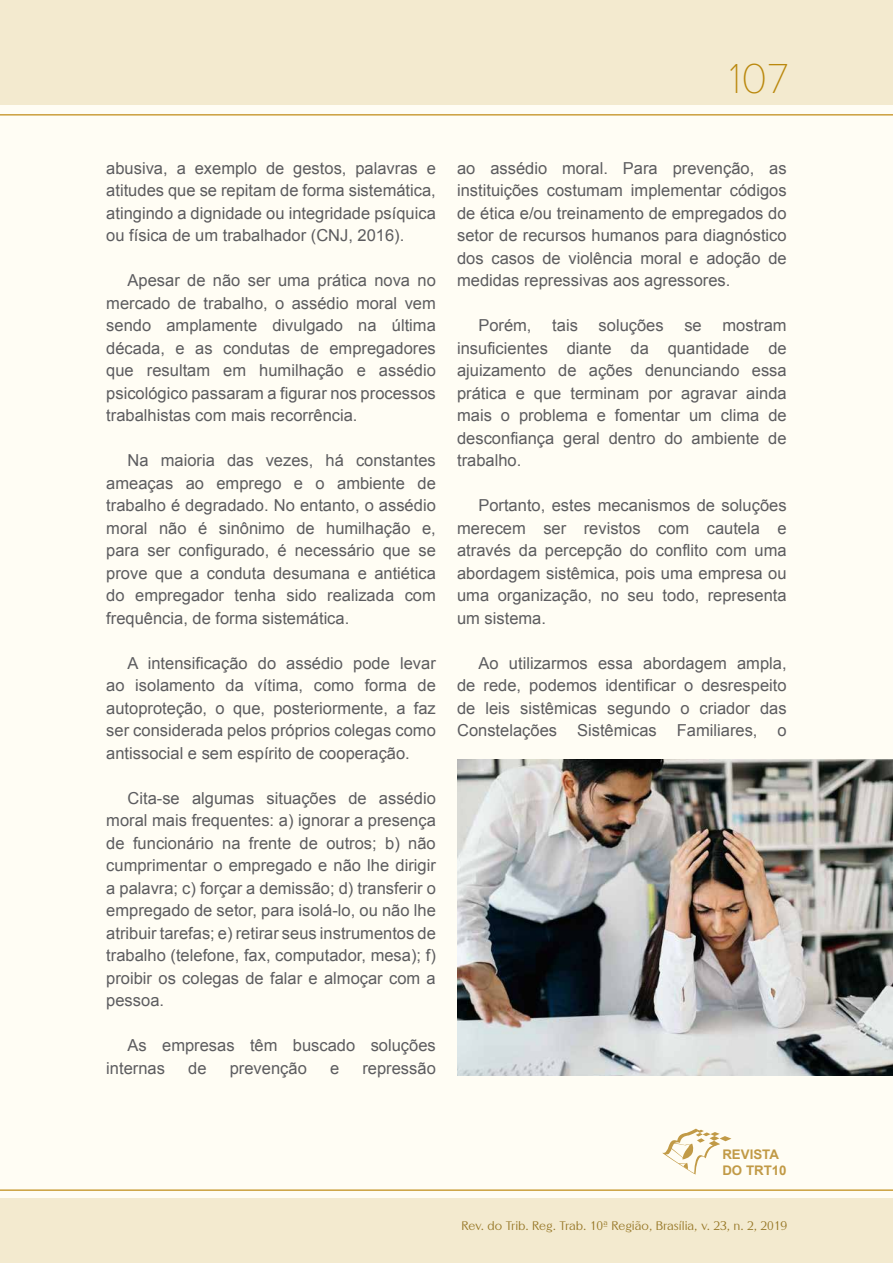
<style>
.page{position:relative;width:893px;height:1263px;background:#fffdf4}
.page>*{position:absolute;margin:0;border:0;box-sizing:border-box;transform-origin:0 0}
.t1{font:100 43.5px "Proxima Nova T";color:#ba880d}
.t2{font:16.5px/22.5px "Arial";color:#5c5c5f;text-align:justify}
.t3{font:700 13.2px/15.9px "Arial";color:#c19a46}
.t4{font:12px "Altrincham";color:#987929}
</style>
<div class="page">
<div style="left:0;top:1199px;width:893px;height:64px;background:#f3eacf"></div>
<div style="left:0;top:0;width:893px;height:104px;background:#f3eacf"></div>
<svg style="left:662px;top:1128px;width:69px;height:47px"></svg>
<hr style="left:0;top:114px;width:893px;height:2px;background:#cb9f3c">
<hr style="left:0;top:1189px;width:893px;height:2px;background:#cb9f3c">
<img style="left:457px;top:759px;width:436px;height:317px">
<h1 class="t1" style="left:729px;top:46px;width:61px">107</h1>
<p class="t2" style="left:106px;top:157px;width:331px">abusiva, a exemplo de gestos, palavras e atitudes que se repitam de forma sistemática, atingindo a dignidade ou integridade psíquica ou física de um trabalhador (CNJ, 2016).</p>
<p class="t2" style="left:106px;top:269px;width:331px;text-indent:21px">Apesar de não ser uma prática nova no mercado de trabalho, o assédio moral vem sendo amplamente divulgado na última década, e as condutas de empregadores que resultam em humilhação e assédio psicológico passaram a figurar nos processos trabalhistas com mais recorrência.</p>
<p class="t2" style="left:106px;top:449px;width:331px;text-indent:21px">Na maioria das vezes, há constantes ameaças ao emprego e o ambiente de trabalho é degradado. No entanto, o assédio moral não é sinônimo de humilhação e, para ser configurado, é necessário que se prove que a conduta desumana e antiética do empregador tenha sido realizada com frequência, de forma sistemática.</p>
<p class="t2" style="left:106px;top:652px;width:331px;text-indent:21px">A intensificação do assédio pode levar ao isolamento da vítima, como forma de autoproteção, o que, posteriormente, a faz ser considerada pelos próprios colegas como antissocial e sem espírito de cooperação.</p>
<p class="t2" style="left:106px;top:787px;width:331px;text-indent:21px">Cita-se algumas situações de assédio moral mais frequentes: a) ignorar a presença de funcionário na frente de outros; b) não cumprimentar o empregado e não lhe dirigir a palavra; c) forçar a demissão; d) transferir o empregado de setor, para isolá-lo, ou não lhe atribuir tarefas; e) retirar seus instrumentos de trabalho (telefone, fax, computador, mesa); f) proibir os colegas de falar e almoçar com a pessoa.</p>
<p class="t2" style="left:106px;top:1034px;width:331px;text-indent:21px">As empresas têm buscado soluções internas</p>
<p class="t2" style="left:188px;top:1057px;width:20px">de</p>
<p class="t2" style="left:230px;top:1057px;width:79px">prevenção</p>
<p class="t2" style="left:330px;top:1057px;width:11px">e</p>
<p class="t2" style="left:362px;top:1057px;width:75px">repressão</p>
<p class="t2" style="left:457px;top:157px;width:331px">ao assédio moral. Para prevenção, as instituições costumam implementar códigos de ética e/ou treinamento de empregados do setor de recursos humanos para diagnóstico dos casos de violência moral e adoção de medidas repressivas aos agressores.</p>
<p class="t2" style="left:478px;top:314px;width:55px">Porém,</p>
<p class="t2" style="left:552px;top:314px;width:27px">tais</p>
<p class="t2" style="left:599px;top:314px;width:67px">soluções</p>
<p class="t2" style="left:684px;top:314px;width:19px">se</p>
<p class="t2" style="left:457px;top:314px;width:331px;text-indent:265px">mostram insuficientes diante da quantidade de ajuizamento de ações denunciando essa prática e que terminam por agravar ainda mais o problema e fomentar um clima de desconfiança geral dentro do ambiente de trabalho.</p>
<p class="t2" style="left:457px;top:494px;width:331px;text-indent:21px">Portanto, estes mecanismos de soluções merecem ser revistos com cautela e através da percepção do conflito com uma abordagem sistêmica, pois uma empresa ou uma organização, no seu todo, representa um sistema.</p>
<p class="t2" style="left:457px;top:652px;width:331px;text-indent:21px">Ao utilizarmos essa abordagem ampla, de rede, podemos identificar o desrespeito de leis sistêmicas segundo o criador das Constelações Sistêmicas Familiares, o</p>
<p class="t3" style="left:722px;top:1146px;width:66px">REVISTA<br>DO TRT10</p>
<p class="t4" style="left:462px;top:1218px;width:327px">Rev. do Trib. Reg. Trab. 10ª Região, Brasília, v. 23, n. 2, 2019</p>
</div>
